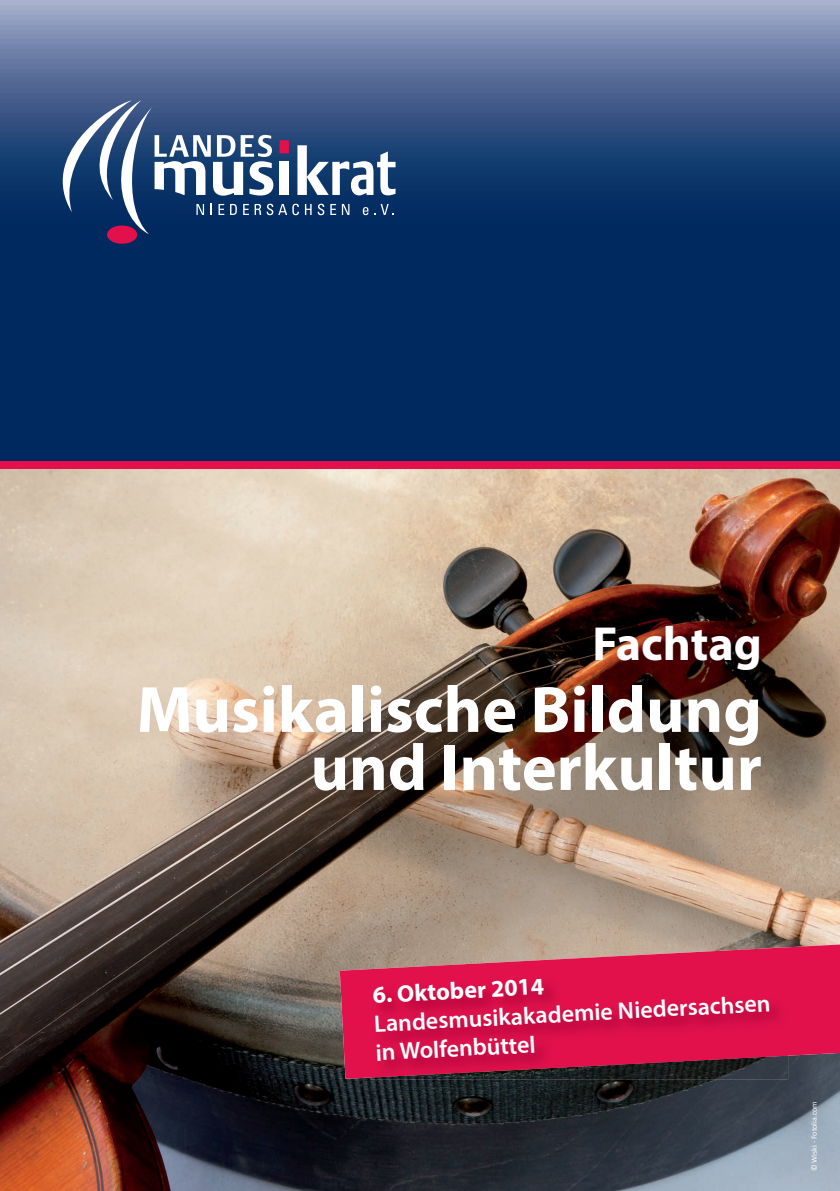
<style>
.page{position:relative;width:840px;height:1191px;background:#fff}
.page>*{position:absolute;margin:0;border:0;box-sizing:border-box;transform-origin:0 0}
.t1{font:700 66px/58px "Myriad Pro";color:#fff;text-align:right}
.t2{font:700 48px "Myriad Pro";color:#fff}
.t3{font:600 24px/28.8px "Myriad Pro";color:#fff}
.t4{font:700 24px "Myriad Pro";color:#fff}
.t5{font:8px "Calibri";color:#fff}
</style>
<div class="page">
<svg style="left:0;top:0;width:839px;height:461px;background:#214375"></svg>
<div style="left:107px;top:225px;width:30px;height:19px;background:#e2114c;border-radius:50%"></div>
<svg style="left:62px;top:100px;width:333px;height:134px"></svg>
<img style="left:0;top:469px;width:839px;height:722px">
<div style="left:0;top:461px;width:839px;height:8px;background:#e2114c"></div>
<svg style="left:339px;top:944px;width:500px;height:134px;background:#c93c5e"></svg>
<img style="left:370px;top:1077px;width:417px;height:2px">
<img style="left:370px;top:976px;width:417px;height:101px">
<h2 class="t2" style="left:592px;top:612px;width:171px">Fachtag</h2>
<h1 class="t1" style="left:136px;top:678px;width:626px">Musikalische Bildung und Interkultur</h1>
<p class="t4" style="left:371px;top:979px;width:173px;rotate:-3deg">6. Oktober 2014</p>
<p class="t3" style="left:373px;top:1008px;width:398px;rotate:-3deg">Landesmusikakademie Niedersachsen in Wolfenbüttel</p>
<p class="t5" style="left:808px;top:1171px;width:72px;rotate:-90deg">© Wiski - Fotolia.com</p>
</div>
